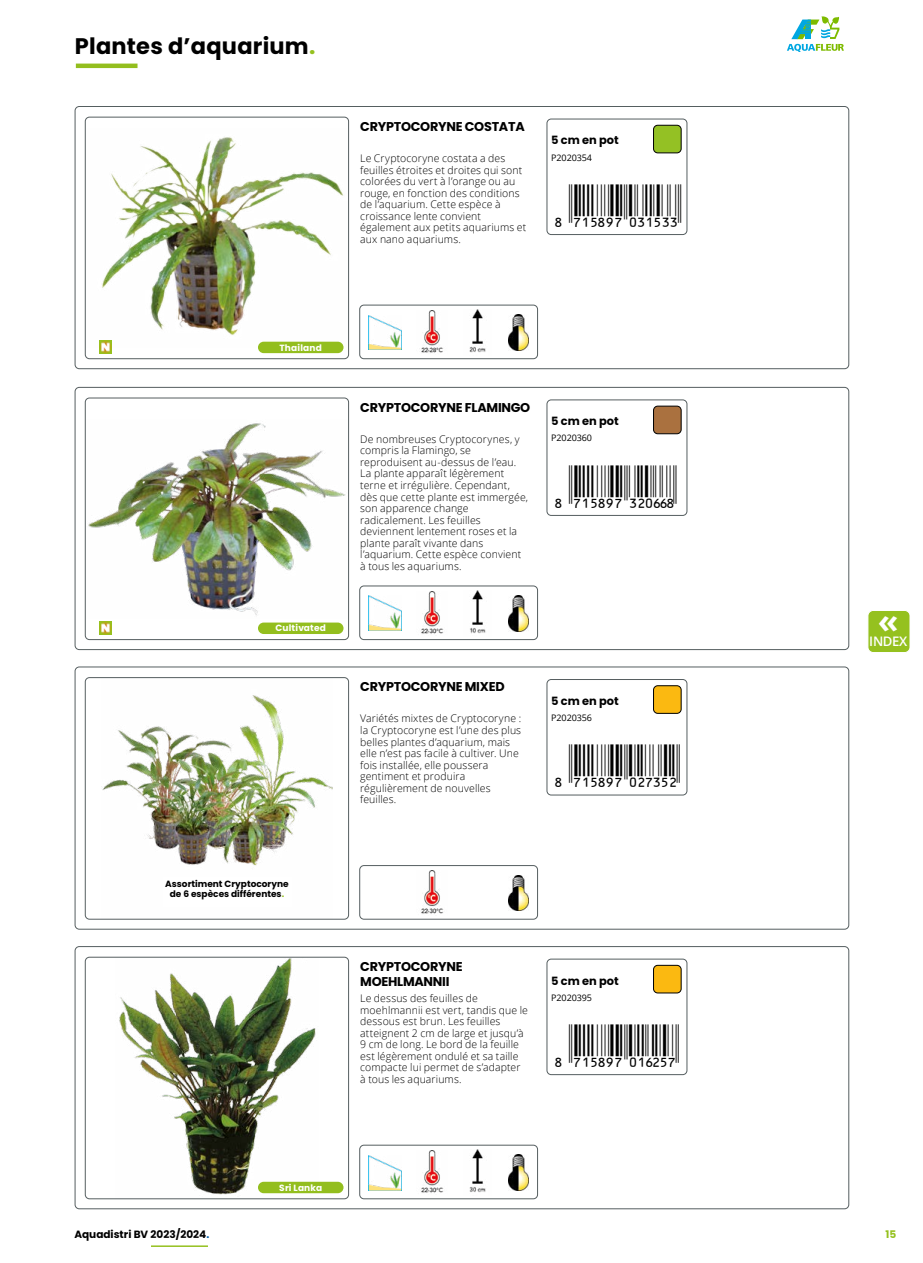
<style>
.page{position:relative;width:923px;height:1263px;background:#fff}
.page>*{position:absolute;margin:0;border:0;box-sizing:border-box;transform-origin:0 0}
.t1{font:42.75px "Ean Bwr P36 Tt";letter-spacing:.01em;color:#000}
.t2{font:700 33.75px "Open Sans";color:#fff}
.t3{font:700 22.5px "Poppins";letter-spacing:.01em;color:#000}
.t4{font:600 13.2px "Open Sans";letter-spacing:-.025em;color:#fff}
.t5{font:700 12.75px/15px "Poppins";letter-spacing:-.02em;color:#000}
.t6{font:700 11.4px "Poppins";letter-spacing:.005em;color:#000}
.t7{font:300 10.5px/11.6px "Open Sans";letter-spacing:.01em;color:#000}
.t8{font:700 10.5px "Poppins";color:#000}
.t9{font:700 10.5px "Poppins";color:#95c11f}
.t10{font:700 9px/10.8px "Poppins";color:#000;text-align:center}
.t11{font:9px "Open Sans";letter-spacing:-.01em;color:#000}
.t12{font:700 9px "Poppins";letter-spacing:.02em;color:#fff}
.s1{color:#95c11f}
.s2{color:#93be1e}
.s3{color:#005da9}
</style>
<div class="page">
<svg style="left:787px;top:17px;width:57px;height:34px"></svg>
<hr style="left:151px;top:1245px;width:57px;height:2px;background:#95c11f">
<div style="left:75px;top:106px;width:774px;height:263px;border:1px solid #555e60;border-radius:4px"></div>
<img style="left:99px;top:137px;width:245px;height:210px">
<div style="left:85px;top:117px;width:264px;height:242px;border:1px solid #555e60;border-radius:4px"></div>
<div style="left:547px;top:119px;width:140px;height:116px;border:1px solid #555e60;border-radius:4px"></div>
<div style="left:359px;top:305px;width:179px;height:54px;border:1px solid #555e60;border-radius:4px"></div>
<img style="left:509px;top:315px;width:20px;height:35px">
<img style="left:469px;top:309px;width:17px;height:44px">
<img style="left:421px;top:310px;width:22px;height:43px">
<img style="left:368px;top:315px;width:33px;height:35px">
<img style="left:653px;top:125px;width:28px;height:28px">
<div style="left:653px;top:125px;width:28px;height:28px;border:1px solid #000;border-radius:4px"></div>
<svg style="left:99px;top:341px;width:13px;height:12px"></svg>
<div style="left:258px;top:342px;width:85px;height:11px;background:#93be1e;border-radius:6px"></div>
<div style="left:75px;top:387px;width:774px;height:263px;border:1px solid #555e60;border-radius:4px"></div>
<img style="left:88px;top:423px;width:258px;height:192px">
<div style="left:85px;top:398px;width:264px;height:242px;border:1px solid #555e60;border-radius:4px"></div>
<div style="left:547px;top:400px;width:140px;height:116px;border:1px solid #555e60;border-radius:4px"></div>
<div style="left:359px;top:586px;width:179px;height:54px;border:1px solid #555e60;border-radius:4px"></div>
<img style="left:509px;top:596px;width:20px;height:35px">
<img style="left:470px;top:590px;width:16px;height:44px">
<img style="left:421px;top:591px;width:23px;height:43px">
<img style="left:368px;top:596px;width:33px;height:35px">
<img style="left:653px;top:406px;width:28px;height:28px">
<div style="left:653px;top:406px;width:28px;height:28px;border:1px solid #000;border-radius:4px"></div>
<svg style="left:99px;top:622px;width:13px;height:12px"></svg>
<div style="left:258px;top:622px;width:85px;height:12px;background:#93be1e;border-radius:6px"></div>
<div style="left:75px;top:667px;width:774px;height:262px;border:1px solid #555e60;border-radius:4px"></div>
<img style="left:102px;top:695px;width:230px;height:171px">
<div style="left:85px;top:677px;width:264px;height:242px;border:1px solid #555e60;border-radius:4px"></div>
<div style="left:547px;top:679px;width:140px;height:116px;border:1px solid #555e60;border-radius:4px"></div>
<div style="left:359px;top:865px;width:179px;height:54px;border:1px solid #555e60;border-radius:4px"></div>
<img style="left:509px;top:875px;width:20px;height:36px">
<img style="left:421px;top:871px;width:23px;height:43px">
<img style="left:653px;top:686px;width:28px;height:27px">
<div style="left:653px;top:685px;width:28px;height:28px;border:1px solid #000;border-radius:4px"></div>
<div style="left:75px;top:946px;width:774px;height:263px;border:1px solid #555e60;border-radius:4px"></div>
<img style="left:119px;top:959px;width:199px;height:236px">
<div style="left:85px;top:957px;width:264px;height:242px;border:1px solid #555e60;border-radius:4px"></div>
<div style="left:547px;top:959px;width:140px;height:116px;border:1px solid #555e60;border-radius:4px"></div>
<div style="left:359px;top:1145px;width:179px;height:54px;border:1px solid #555e60;border-radius:4px"></div>
<img style="left:509px;top:1155px;width:20px;height:35px">
<img style="left:469px;top:1149px;width:17px;height:43px">
<img style="left:421px;top:1150px;width:23px;height:43px">
<img style="left:368px;top:1155px;width:33px;height:35px">
<img style="left:653px;top:965px;width:28px;height:28px">
<div style="left:653px;top:965px;width:28px;height:28px;border:1px solid #000;border-radius:4px"></div>
<div style="left:258px;top:1182px;width:85px;height:11px;background:#93be1e;border-radius:6px"></div>
<hr style="left:76px;top:64px;width:61px;height:4px;background:#93be1e">
<div style="left:868px;top:610px;width:42px;height:42px;background:#95c11f;border-radius:5px"></div>
<div style="left:867px;top:610px;width:43px;height:43px;border:1px solid #fff;border-radius:5px"></div>
<h3 class="t3" style="left:75px;top:33px;width:242px">Plantes d’aquarium<span class="s1">.</span></h3>
<p class="t5" style="left:360px;top:119px;width:166px">CRYPTOCORYNE COSTATA</p>
<p class="t7" style="left:360px;top:152px;width:167px">Le Cryptocoryne costata a des feuilles étroites et droites qui sont colorées du vert à l’orange ou au rouge, en fonction des conditions de l’aquarium. Cette espèce à croissance lente convient également aux petits aquariums et aux nano aquariums.</p>
<p class="t6" style="left:551px;top:134px;width:69px">5 cm en pot</p>
<p class="t11" style="left:551px;top:151px;width:42px">P2020354</p>
<h1 class="t1" style="left:543px;top:184px;width:140px">+!7B5IJ7-ADBFDD!</h1>
<p class="t12" style="left:279px;top:342px;width:44px">Thailand</p>
<p class="t12" style="left:275px;top:623px;width:52px">Cultivated</p>
<p class="t10" style="left:165px;top:878px;width:125px">Assortiment Cryptocoryne de 6 espèces différentes<span class="s2">.</span></p>
<p class="t5" style="left:360px;top:400px;width:172px">CRYPTOCORYNE FLAMINGO</p>
<p class="t7" style="left:360px;top:433px;width:169px">De nombreuses Cryptocorynes, y compris la Flamingo, se reproduisent au-dessus de l’eau.<br>La plante apparaît légèrement terne et irrégulière. Cependant, dès que cette plante est immergée, son apparence change radicalement. Les feuilles deviennent lentement roses et la plante paraît vivante dans l’aquarium. Cette espèce convient à tous les aquariums.</p>
<p class="t6" style="left:551px;top:415px;width:69px">5 cm en pot</p>
<p class="t11" style="left:551px;top:432px;width:42px">P2020360</p>
<h1 class="t1" style="left:543px;top:465px;width:135px">+!7B5IJ7-DCAGGI!</h1>
<p class="t5" style="left:360px;top:679px;width:146px">CRYPTOCORYNE MIXED</p>
<p class="t7" style="left:360px;top:712px;width:162px">Variétés mixtes de Cryptocoryne : la Cryptocoryne est l’une des plus belles plantes d’aquarium, mais elle n’est pas facile à cultiver. Une fois installée, elle poussera gentiment et produira régulièrement de nouvelles feuilles.</p>
<p class="t6" style="left:551px;top:694px;width:69px">5 cm en pot</p>
<p class="t11" style="left:551px;top:712px;width:42px">P2020356</p>
<h1 class="t1" style="left:543px;top:745px;width:139px">+!7B5IJ7-ACHDFC!</h1>
<p class="t5" style="left:360px;top:959px;width:104px">CRYPTOCORYNE<br>MOEHLMANNII</p>
<p class="t7" style="left:360px;top:992px;width:169px">Le dessus des feuilles de moehlmannii est vert, tandis que le dessous est brun. Les feuilles atteignent 2 cm de large et jusqu’à<br>9 cm de long. Le bord de la feuille est légèrement ondulé et sa taille compacte lui permet de s’adapter à tous les aquariums.</p>
<p class="t6" style="left:551px;top:974px;width:69px">5 cm en pot</p>
<p class="t11" style="left:551px;top:991px;width:42px">P2020395</p>
<h1 class="t1" style="left:543px;top:1024px;width:137px">+!7B5IJ7-ABGCFH!</h1>
<p class="t12" style="left:279px;top:1182px;width:45px">Sri Lanka</p>
<h2 class="t2" style="left:878px;top:597px;width:22px">«</h2>
<p class="t4" style="left:869px;top:632px;width:40px">INDEX</p>
<p class="t8" style="left:74px;top:1228px;width:136px">Aquadistri BV 2023/2024<span class="s3">.</span></p>
<p class="t9" style="left:885px;top:1228px;width:12px">15</p>
</div>
